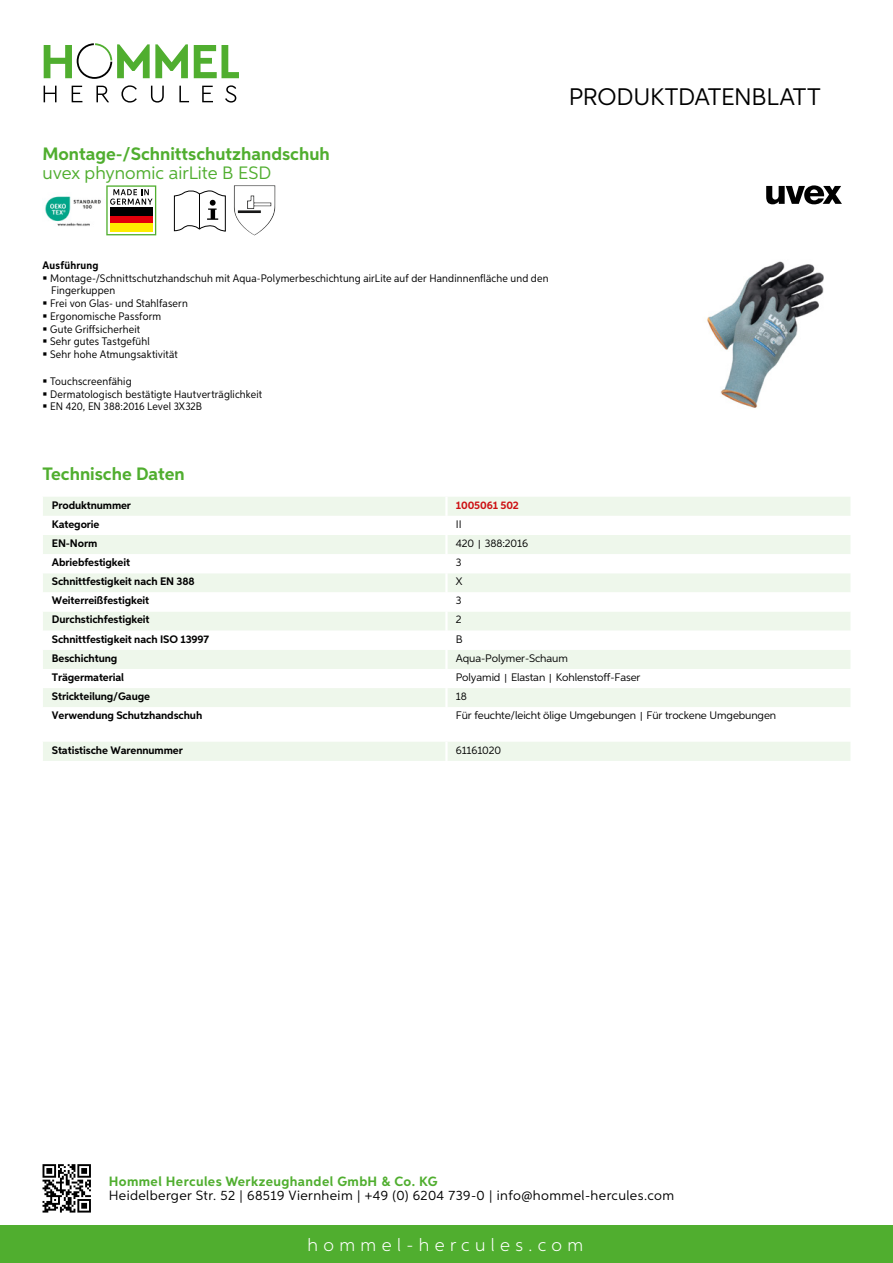
<style>
.page{position:relative;width:893px;height:1263px;background:#fff}
.page>*{position:absolute;margin:0;border:0;box-sizing:border-box;transform-origin:0 0}
.t1{font:24px "Aspira";letter-spacing:-.01em;color:#000}
.t2{font:700 18px "Aspira";color:#50ae2f}
.t3{font:18px "Aspira";color:#50ae2f}
.t4{font:300 18px "Aspira";letter-spacing:.3em;color:#fff}
.t5{font:13.5px "Aspira";letter-spacing:.03em;color:#000}
.t6{font:700 13.5px "Aspira";letter-spacing:.03em;color:#50ae2f}
.t7{font:10.95px/12.6px "Aspira Nar";letter-spacing:.015em;color:#000}
.t8{font:700 10.95px "Aspira";letter-spacing:-.01em;color:#000}
.t9{font:10.95px "Aspira";letter-spacing:-.01em;color:#000}
.t10{font:700 10.95px "Aspira";letter-spacing:-.01em;color:#cd1013}
.t11{font:700 10.95px "Aspira Nar";letter-spacing:.02em;color:#000}
.s1{font-family:"Wuerth Global";font-size:10.5px}
</style>
<div class="page">
<div style="left:0;top:1226px;width:893px;height:37px;background:#50ae2f"></div>
<svg style="left:43px;top:1164px;width:48px;height:48px"></svg>
<svg style="left:194px;top:45px;width:45px;height:33px"></svg>
<svg style="left:44px;top:43px;width:144px;height:36px"></svg>
<svg style="left:44px;top:86px;width:13px;height:16px"></svg>
<svg style="left:72px;top:86px;width:10px;height:16px"></svg>
<svg style="left:96px;top:86px;width:13px;height:16px"></svg>
<svg style="left:121px;top:85px;width:16px;height:18px"></svg>
<svg style="left:151px;top:86px;width:13px;height:17px"></svg>
<svg style="left:179px;top:86px;width:10px;height:16px"></svg>
<svg style="left:202px;top:86px;width:11px;height:16px"></svg>
<svg style="left:225px;top:85px;width:11px;height:18px"></svg>
<div style="left:43px;top:497px;width:807px;height:19px;background:#eef7eb"></div>
<svg style="left:43px;top:535px;width:807px;height:172px;fill:#eef7eb"></svg>
<hr style="left:445px;top:497px;width:3px;height:19px;background:#fff">
<hr style="left:445px;top:535px;width:3px;height:19px;background:#fff">
<hr style="left:445px;top:554px;width:3px;height:19px;background:#fff">
<hr style="left:445px;top:573px;width:3px;height:19px;background:#fff">
<hr style="left:445px;top:592px;width:3px;height:19px;background:#fff">
<hr style="left:445px;top:611px;width:3px;height:20px;background:#fff">
<hr style="left:445px;top:631px;width:3px;height:19px;background:#fff">
<hr style="left:445px;top:650px;width:3px;height:19px;background:#fff">
<hr style="left:445px;top:669px;width:3px;height:19px;background:#fff">
<hr style="left:445px;top:688px;width:3px;height:19px;background:#fff">
<div style="left:43px;top:742px;width:807px;height:19px;background:#eef7eb"></div>
<hr style="left:445px;top:742px;width:3px;height:19px;background:#fff">
<img style="left:45px;top:196px;width:56px;height:30px">
<svg style="left:106px;top:185px;width:50px;height:50px"></svg>
<div style="left:110px;top:215px;width:43px;height:8px;background:#e3000b"></div>
<div style="left:110px;top:207px;width:43px;height:8px;background:#000"></div>
<div style="left:110px;top:223px;width:43px;height:9px;background:#ffed00"></div>
<svg style="left:174px;top:190px;width:52px;height:41px"></svg>
<img style="left:234px;top:185px;width:9px;height:42px">
<img style="left:707px;top:261px;width:117px;height:147px">
<svg style="left:766px;top:185px;width:76px;height:19px"></svg>
<h2 class="t2" style="left:43px;top:142px;width:289px">Montage-/Schnittschutzhandschuh</h2>
<h2 class="t3" style="left:43px;top:162px;width:228px">uvex phynomic airLite B ESD</h2>
<h1 class="t1" style="left:569px;top:82px;width:253px">Produktdatenblatt</h1>
<p class="t11" style="left:43px;top:259px;width:58px">Ausführung</p>
<p class="t7" style="left:50px;top:272px;width:500px">Montage-/Schnittschutzhandschuh mit Aqua-Polymerbeschichtung airLite auf der Handinnenfläche und den Fingerkuppen<br>Frei von Glas- und Stahlfasern<br>Ergonomische Passform<br>Gute Griffsicherheit<br>Sehr gutes Tastgefühl<br>Sehr hohe Atmungsaktivität</p>
<p class="t7" style="left:50px;top:375px;width:213px">Touchscreenfähig<br>Dermatologisch bestätigte Hautverträglichkeit<br>EN 420, EN 388:2016 Level 3X32B</p>
<h2 class="t2" style="left:43px;top:462px;width:144px">Technische Daten</h2>
<p class="t8" style="left:52px;top:498px;width:81px">Produktnummer</p>
<p class="t10" style="left:456px;top:498px;width:65px">1005061 502</p>
<p class="t8" style="left:52px;top:517px;width:49px">Kategorie</p>
<p class="t9" style="left:456px;top:517px;width:7px">II</p>
<p class="t8" style="left:52px;top:536px;width:47px">EN-Norm</p>
<p class="t9" style="left:456px;top:536px;width:74px">420 <span class="s1">|</span> 388:2016</p>
<p class="t8" style="left:52px;top:555px;width:80px">Abriebfestigkeit</p>
<p class="t9" style="left:456px;top:556px;width:7px">3</p>
<p class="t8" style="left:52px;top:575px;width:144px">Schnittfestigkeit nach EN 388</p>
<p class="t9" style="left:456px;top:575px;width:8px">X</p>
<p class="t8" style="left:52px;top:594px;width:99px">Weiterreißfestigkeit</p>
<p class="t9" style="left:456px;top:594px;width:7px">3</p>
<p class="t8" style="left:52px;top:613px;width:99px">Durchstichfestigkeit</p>
<p class="t9" style="left:456px;top:613px;width:7px">2</p>
<p class="t8" style="left:52px;top:632px;width:159px">Schnittfestigkeit nach ISO 13997</p>
<p class="t9" style="left:456px;top:632px;width:7px">B</p>
<p class="t8" style="left:52px;top:651px;width:67px">Beschichtung</p>
<p class="t9" style="left:456px;top:651px;width:114px">Aqua-Polymer-Schaum</p>
<p class="t8" style="left:52px;top:670px;width:74px">Trägermaterial</p>
<p class="t9" style="left:456px;top:670px;width:186px">Polyamid <span class="s1">|</span> Elastan <span class="s1">|</span> Kohlenstoff-Faser</p>
<p class="t8" style="left:52px;top:689px;width:100px">Strickteilung/Gauge</p>
<p class="t9" style="left:456px;top:690px;width:13px">18</p>
<p class="t8" style="left:52px;top:709px;width:152px">Verwendung Schutzhandschuh</p>
<p class="t9" style="left:456px;top:709px;width:322px">Für feuchte/leicht ölige U mgebungen <span class="s1">|</span> Für trockene U mgebungen</p>
<p class="t8" style="left:52px;top:743px;width:132px">Statistische Warennummer</p>
<p class="t9" style="left:456px;top:743px;width:47px">61161020</p>
<p class="t6" style="left:109px;top:1172px;width:330px">Hommel Hercules Werkzeughandel GmbH &amp; Co. KG</p>
<p class="t5" style="left:109px;top:1187px;width:567px">Heidelberger Str. 52 | 68519 Viernheim | +49 (0) 6204 739-0 | info@hommel-hercules.com</p>
<h2 class="t4" style="left:307px;top:1234px;width:277px">hommel-hercules.com</h2>
</div>
